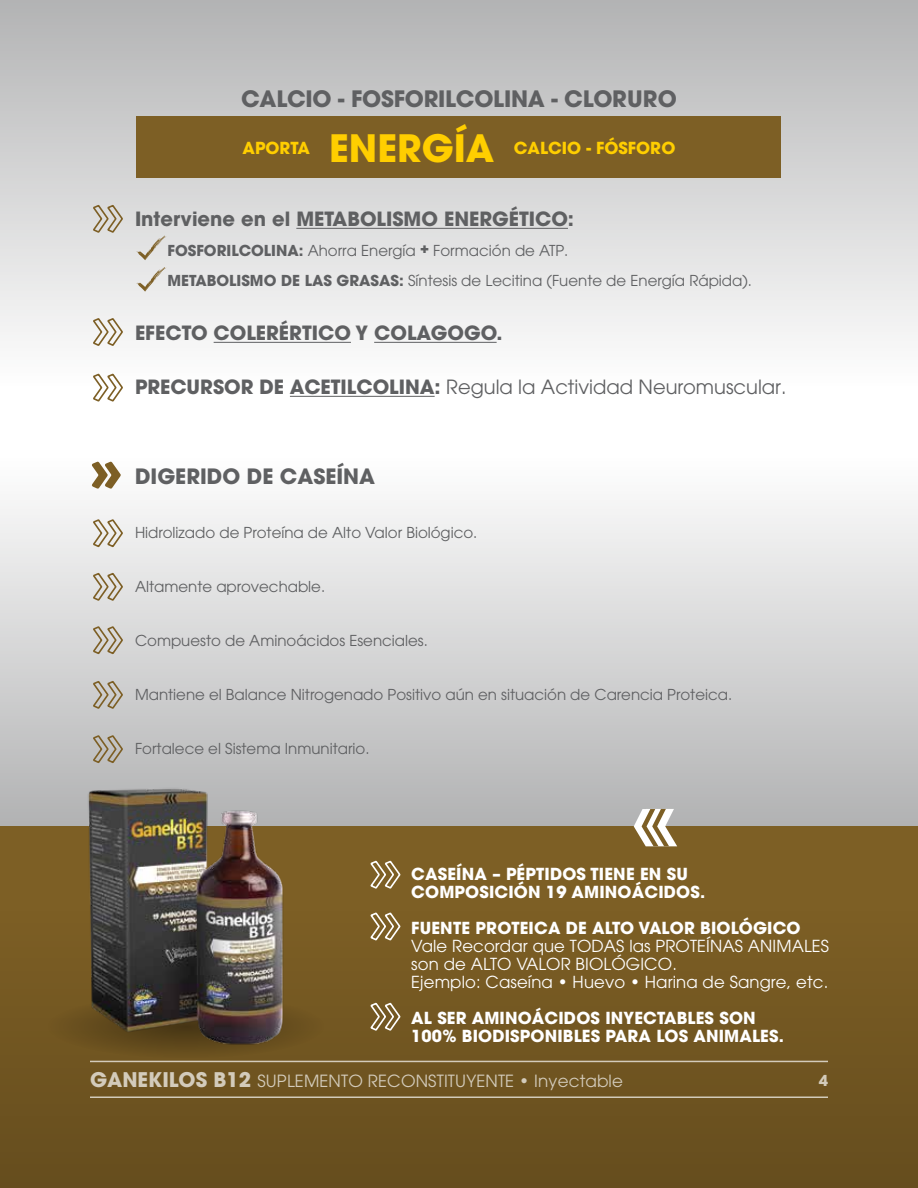
<style>
.page{position:relative;width:918px;height:1188px;background:#fff}
.page>*{position:absolute;margin:0;border:0;box-sizing:border-box;transform-origin:0 0}
.t1{font:700 37.5px "Avant Garde";color:#ffce00}
.t2{font:700 22.5px "Avant Garde";letter-spacing:-.01em;color:#5f6062}
.t3{font:700 21px "Avant Garde";color:#5f6062}
.t4{font:700 19.5px "Avant Garde";color:#5f6062}
.t5{font:19.5px "Avant Garde";color:#5f6062}
.t6{font:16.8px "Avant Garde";letter-spacing:.01em;color:#fff}
.t7{font:700 16.5px/18px "Avant Garde";letter-spacing:.01em;color:#fff}
.t8{font:16.5px/18px "Avant Garde";letter-spacing:.01em;color:#fff}
.t9{font:700 16.5px "Avant Garde";color:#ffce00}
.t10{font:15px/30px "Avant Garde";color:#5f6062}
.t11{font:700 15px "Avant Garde";color:#fff}
.s1{font-weight:700}
.s2{font-weight:700;font-size:20.1px}
</style>
<div class="page">
<div style="left:0;top:456px;width:918px;height:381px;background:linear-gradient(to bottom,#fefefe,#afb0b1)"></div>
<div style="left:0;top:0;width:918px;height:387px;background:linear-gradient(to bottom,#b2b3b4,#fefefe)"></div>
<div style="left:0;top:826px;width:918px;height:362px;background:#7d5f25"></div>
<div style="left:0;top:906px;width:918px;height:282px;background:#705521"></div>
<hr style="left:90px;top:1096px;width:738px;height:2px;background:#fff">
<hr style="left:90px;top:1061px;width:738px;height:1px;background:#fff">
<svg style="left:634px;top:809px;width:43px;height:37px"></svg>
<div style="left:136px;top:116px;width:646px;height:61px;background:#7d5f25"></div>
<hr style="left:296px;top:228px;width:272px;height:1px;background:#5f6062">
<hr style="left:214px;top:342px;width:137px;height:1px;background:#5f6062">
<hr style="left:374px;top:342px;width:123px;height:1px;background:#5f6062">
<hr style="left:290px;top:396px;width:145px;height:1px;background:#5f6062">
<svg style="left:136px;top:236px;width:31px;height:24px"></svg>
<svg style="left:136px;top:267px;width:31px;height:25px"></svg>
<img style="left:78px;top:778px;width:215px;height:272px">
<svg style="left:94px;top:206px;width:28px;height:139px"></svg>
<svg style="left:94px;top:374px;width:28px;height:13px"></svg>
<svg style="left:94px;top:574px;width:28px;height:26px"></svg>
<svg style="left:94px;top:627px;width:28px;height:26px"></svg>
<svg style="left:94px;top:682px;width:28px;height:26px"></svg>
<svg style="left:94px;top:736px;width:28px;height:26px"></svg>
<svg style="left:94px;top:520px;width:28px;height:26px"></svg>
<svg style="left:93px;top:463px;width:26px;height:24px"></svg>
<svg style="left:371px;top:913px;width:29px;height:22px"></svg>
<h2 class="t2" style="left:241px;top:84px;width:437px">CALCIO - FOSFORILCOLINA - CLORURO</h2>
<p class="t9" style="left:243px;top:138px;width:69px">APORTA</p>
<p class="t9" style="left:514px;top:138px;width:163px">CALCIO - FÓSFORO</p>
<h1 class="t1" style="left:329px;top:124px;width:167px">ENERGÍA</h1>
<h3 class="t4" style="left:135px;top:207px;width:441px">Interviene en el METABOLISMO ENERGÉTICO:</h3>
<p class="t10" style="left:167px;top:236px;width:586px"><span class="s1">FOSFORILCOLINA:</span> Ahorra Energía <sup>+</sup> Formación de ATP.<br><span class="s1">METABOLISMO DE LAS GRASAS:</span> Síntesis de Lecitina (Fuente de Energía Rápida).</p>
<h3 class="t4" style="left:135px;top:321px;width:369px">EFECTO COLERÉRTICO Y COLAGOGO.</h3>
<h3 class="t5" style="left:135px;top:376px;width:653px"><span class="s1">PRECURSOR DE ACETILCOLINA:</span> Regula la Actividad Neuromuscular.</h3>
<h3 class="t3" style="left:135px;top:463px;width:242px">DIGERIDO DE CASEÍNA</h3>
<p class="t10" style="left:135px;top:518px;width:344px">Hidrolizado de Proteína de Alto Valor Biológico.</p>
<p class="t10" style="left:135px;top:572px;width:192px">Altamente aprovechable.</p>
<p class="t10" style="left:135px;top:626px;width:294px">Compuesto de Aminoácidos Esenciales.</p>
<p class="t10" style="left:135px;top:680px;width:599px">Mantiene el Balance Nitrogenado Positivo aún en situación de Carencia Proteica.</p>
<p class="t10" style="left:135px;top:734px;width:236px">Fortalece el Sistema Inmunitario.</p>
<p class="t7" style="left:411px;top:865px;width:295px">CASEÍNA – PÉPTIDOS TIENE EN SU<br>COMPOSICIÓN 19 AMINOÁCIDOS.</p>
<p class="t7" style="left:411px;top:919px;width:391px">FUENTE PROTEICA DE ALTO VALOR BIOLÓGICO</p>
<p class="t8" style="left:411px;top:937px;width:419px">Vale Recordar que TODAS las PROTEÍNAS ANIMALES son de ALTO VALOR BIOLÓGICO.<br>Ejemplo: Caseína • Huevo • Harina de Sangre, etc.</p>
<p class="t7" style="left:411px;top:1009px;width:374px">AL SER AMINOÁCIDOS INYECTABLES SON<br>100% BIODISPONIBLES PARA LOS ANIMALES.</p>
<p class="t6" style="left:90px;top:1071px;width:535px"><span class="s2">GANEKILOS B12</span> SUPLEMENTO RECONSTITUYENTE • Inyectable</p>
<p class="t11" style="left:819px;top:1070px;width:11px">4</p>
</div>
